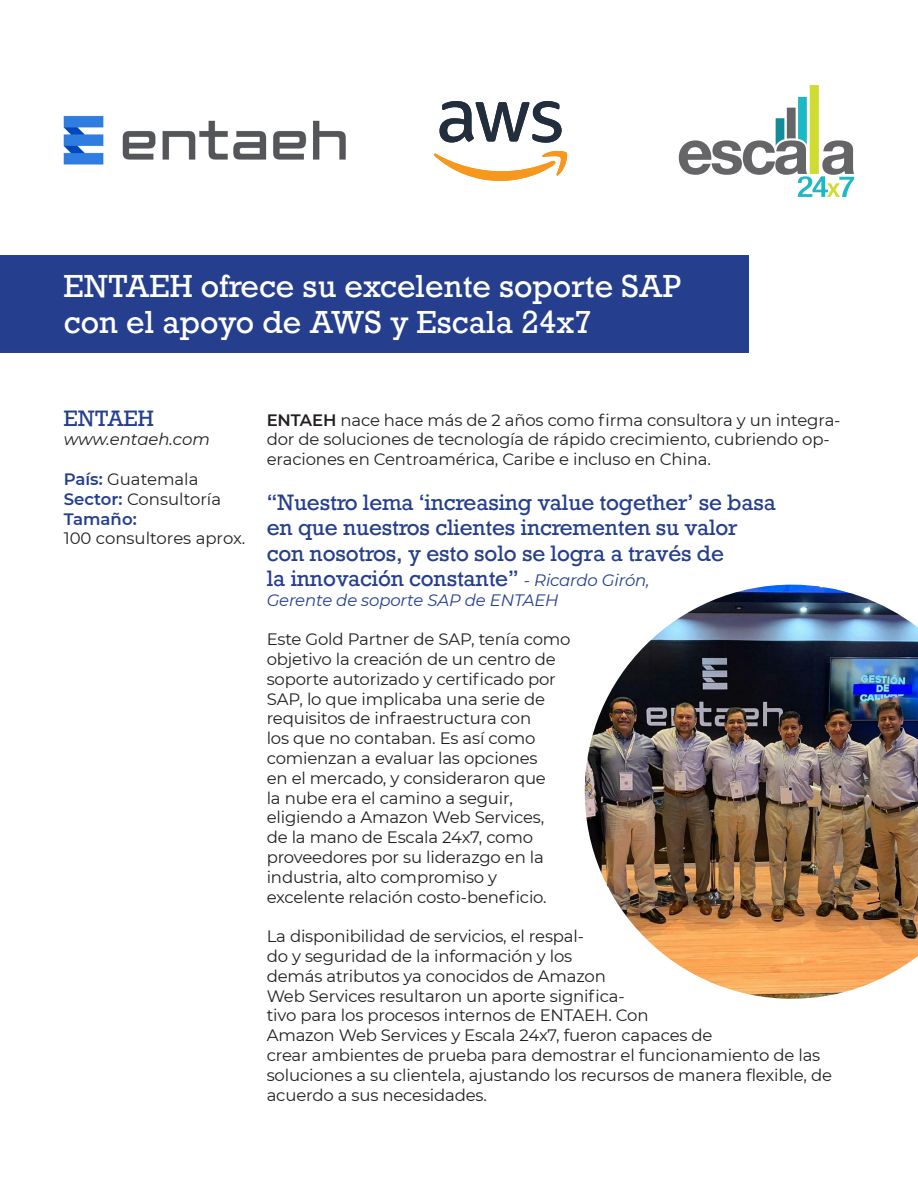
<style>
.page{position:relative;width:918px;height:1188px;background:#fff}
.page>*{position:absolute;margin:0;border:0;box-sizing:border-box;transform-origin:0 0}
.t1{font:30px "Rockwell";color:#fff}
.t2{font:21px/25.2px "Rockwell";letter-spacing:-.01em;color:#253f8e}
.t3{font:16.5px/19.8px "Montserrat";letter-spacing:-.01em;color:#231f20}
.t4{font:italic 16.5px "Montserrat";letter-spacing:-.01em;color:#253f8e}
.t5{font:italic 16.5px "Montserrat";color:#231f20}
.t6{font:600 16.5px "Montserrat";color:#253f8e}
.s1{font-weight:600;color:#253f8e}
.s2{font-weight:600}
.s3{font-family:"Montserrat";font-style:italic;font-size:16.5px}
</style>
<div class="page">
<div style="left:810px;top:85px;width:9px;height:89px;background:#d1dc32"></div>
<svg style="left:679px;top:97px;width:175px;height:100px"></svg>
<div style="left:0;top:255px;width:748px;height:97px;background:#253f8e"></div>
<svg style="left:440px;top:101px;width:122px;height:42px"></svg>
<svg style="left:434px;top:151px;width:133px;height:30px"></svg>
<img style="left:585px;top:585px;width:333px;height:414px">
<img style="left:64px;top:115px;width:282px;height:50px">
<p class="t1" style="left:64px;top:268px;width:619px">ENTAEH ofrece su excelente soporte SAP</p>
<p class="t1" style="left:64px;top:304px;width:530px">con el apoyo de AWS y Escala 24x7</p>
<p class="t2" style="left:64px;top:406px;width:92px">ENTAEH</p>
<p class="t5" style="left:64px;top:428px;width:148px">www.entaeh.com</p>
<p class="t3" style="left:64px;top:469px;width:136px"><span class="s1">País:</span> Guatemala</p>
<p class="t3" style="left:64px;top:488px;width:159px"><span class="s1">Sector:</span> Consultoría</p>
<p class="t6" style="left:64px;top:507px;width:74px">Tamaño:</p>
<p class="t3" style="left:64px;top:528px;width:183px">100 consultores aprox.</p>
<p class="t3" style="left:267px;top:409px;width:575px"><span class="s2">ENTAEH</span> nace hace más de 2 años como firma consultora y un integra&shy;dor de soluciones de tecnología de rápido crecimiento, cubriendo op&shy;eraciones en Centroamérica, Caribe e incluso en China.</p>
<p class="t2" style="left:267px;top:490px;width:511px">“Nuestro lema ‘increasing value together’ se basa</p>
<p class="t2" style="left:267px;top:515px;width:473px">en que nuestros clientes incrementen su valor</p>
<p class="t2" style="left:267px;top:541px;width:459px">con nosotros, y esto solo se logra a través de la innovación constante” <span class="s3">- Ricardo Girón,</span></p>
<p class="t4" style="left:267px;top:588px;width:294px">Gerente de soporte SAP de ENTAEH</p>
<p class="t3" style="left:267px;top:629px;width:305px">Este Gold Partner de SAP, tenía como objetivo la creación de un centro de soporte autorizado y certificado por SAP, lo que implicaba una serie de requisitos de infraestructura con<br>los que no contaban. Es así como comienzan a evaluar las opciones<br>en el mercado, y consideraron que<br>la nube era el camino a seguir, eligiendo a Amazon Web Services,<br>de la mano de Escala 24x7, como proveedores por su liderazgo en la industria, alto compromiso y</p>
<p class="t3" style="left:267px;top:886px;width:282px">excelente relación costo-beneficio.</p>
<p class="t3" style="left:267px;top:926px;width:567px">La disponibilidad de servicios, el respal-<br>do y seguridad de la información y los<br>demás atributos ya conocidos de Amazon<br>Web Services resultaron un aporte significa-<br>tivo para los procesos internos de ENTAEH. Con<br>Amazon Web Services y Escala 24x7, fueron capaces de<br>crear ambientes de prueba para demostrar el funcionamiento de las soluciones a su clientela, ajustando los recursos de manera flexible, de acuerdo a sus necesidades.</p>
</div>
